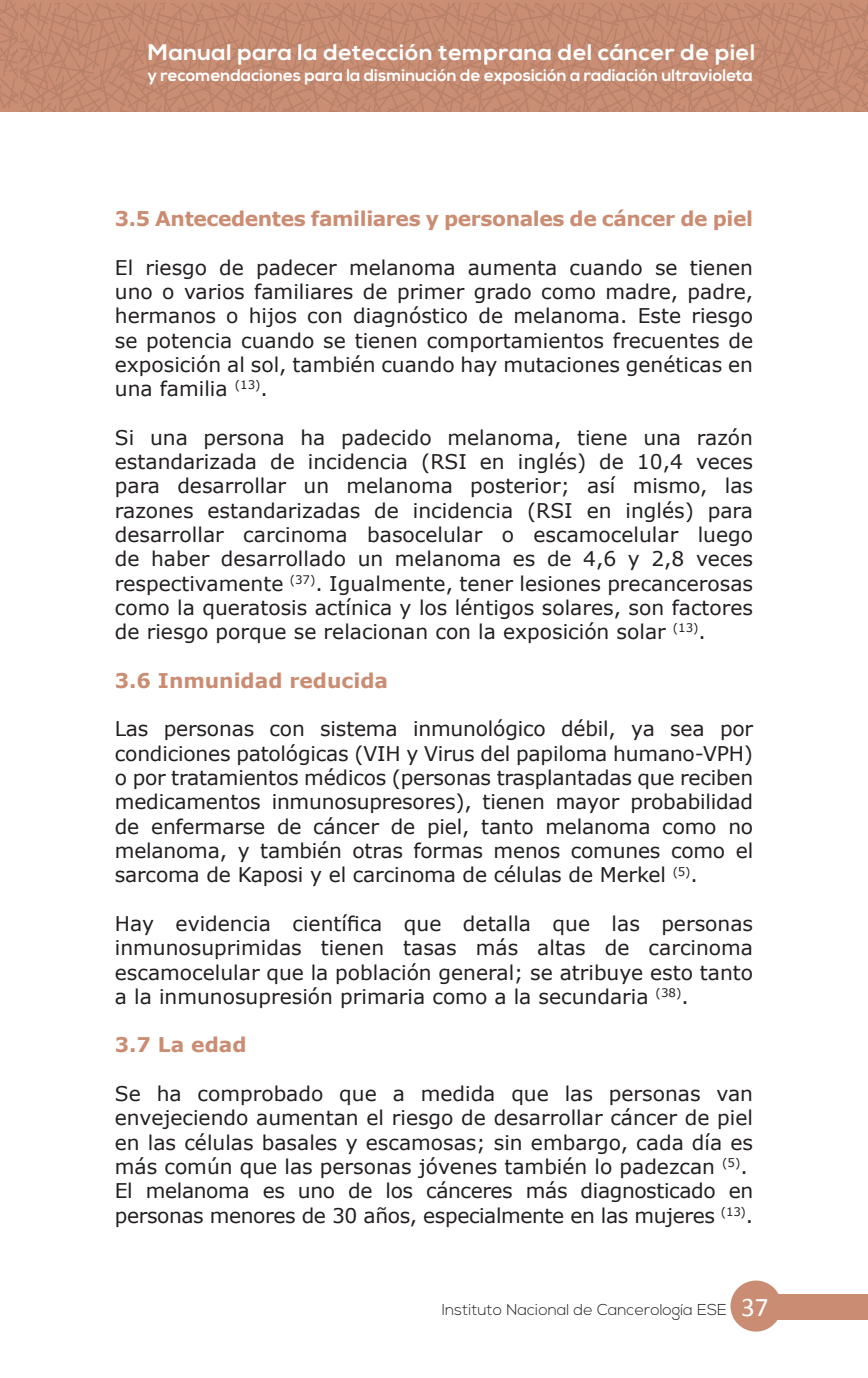
<style>
.page{position:relative;width:868px;height:1378px;background:#fff}
.page>*{position:absolute;margin:0;border:0;box-sizing:border-box;transform-origin:0 0}
.t1{font:700 22.5px "Nexa";letter-spacing:.02em;color:#fff;scale:1.04 1}
.t2{font:20.25px/24.3px "Verdana";color:#231f20;text-align:justify}
.t3{font:700 20.25px "Verdana";letter-spacing:-.02em;color:#ca8d73}
.t4{font:700 20.25px "Verdana";color:#ca8d73}
.t5{font:700 16.88px "Nexa";color:#fff}
.t6{font:300 15.75px "Nexa";color:#231f20}
.s1{font-family:"Calibri";font-weight:400;font-size:27px;color:#fff}
</style>
<div class="page">
<div style="left:19px;top:0;width:848px;height:111px;background:#ca8e74"></div>
<svg style="left:20px;top:3px;width:847px;height:108px"></svg>
<div style="left:756px;top:1294px;width:111px;height:25px;background:#ca8d73"></div>
<div style="left:730px;top:1280px;width:51px;height:51px;background:#ca8d73;border-radius:50%"></div>
<div style="left:0;top:0;width:19px;height:111px;background:#ca8e74"></div>
<svg style="left:0;top:0;width:18px;height:108px"></svg>
<p class="t1" style="left:148px;top:39px;width:585px">Manual para la detección temprana del cáncer de piel</p>
<p class="t5" style="left:148px;top:66px;width:606px">y recomendaciones para la disminución de exposición a radiación ultravioleta</p>
<p class="t3" style="left:115px;top:204px;width:639px">3.5 Antecedentes familiares y personales de cáncer de piel</p>
<p class="t2" style="left:115px;top:255px;width:639px">El riesgo de padecer melanoma aumenta cuando se tienen uno o varios familiares de primer grado como madre, padre, hermanos o hijos con diagnóstico de melanoma. Este riesgo se potencia cuando se tienen comportamientos frecuentes de exposición al sol, también cuando hay mutaciones genéticas en una familia <sup>(13)</sup>.</p>
<p class="t2" style="left:115px;top:425px;width:639px">Si una persona ha padecido melanoma, tiene una razón estandarizada de incidencia (RSI en inglés) de 10,4 veces para desarrollar un melanoma posterior; así mismo, las razones estandarizadas de incidencia (RSI en inglés) para desarrollar carcinoma basocelular o escamocelular luego de haber desarrollado un melanoma es de 4,6 y 2,8 veces respectivamente <sup>(37)</sup>. Igualmente, tener lesiones precancerosas como la queratosis actínica y los léntigos solares, son factores de riesgo porque se relacionan con la exposición solar <sup>(13)</sup>.</p>
<p class="t4" style="left:115px;top:666px;width:275px">3.6 Inmunidad reducida</p>
<p class="t2" style="left:115px;top:717px;width:639px">Las personas con sistema inmunológico débil, ya sea por condiciones patológicas (VIH y Virus del papiloma humano-VPH) o por tratamientos médicos (personas trasplantadas que reciben medicamentos inmunosupresores), tienen mayor probabilidad de enfermarse de cáncer de piel, tanto melanoma como no melanoma, y también otras formas menos comunes como el sarcoma de Kaposi y el carcinoma de células de Merkel <sup>(5)</sup>.</p>
<p class="t2" style="left:115px;top:911px;width:639px">Hay evidencia científica que detalla que las personas inmunosuprimidas tienen tasas más altas de carcinoma escamocelular que la población general; se atribuye esto tanto a la inmunosupresión primaria como a la secundaria <sup>(38)</sup>.</p>
<p class="t3" style="left:115px;top:1030px;width:133px">3.7 La edad</p>
<p class="t2" style="left:115px;top:1081px;width:639px;text-align:left">Se ha comprobado que a medida que las personas van envejeciendo aumentan el riesgo de desarrollar cáncer de piel en las células basales y escamosas; sin embargo, cada día es más común que las personas jóvenes también lo padezcan <sup>(5)</sup>.<br>El melanoma es uno de los cánceres más diagnosticado en personas menores de 30 años, especialmente en las mujeres <sup>(13)</sup>.</p>
<p class="t6" style="left:442px;top:1300px;width:328px">Instituto Nacional de Cancerología ESE <span class="s1">37</span></p>
</div>
